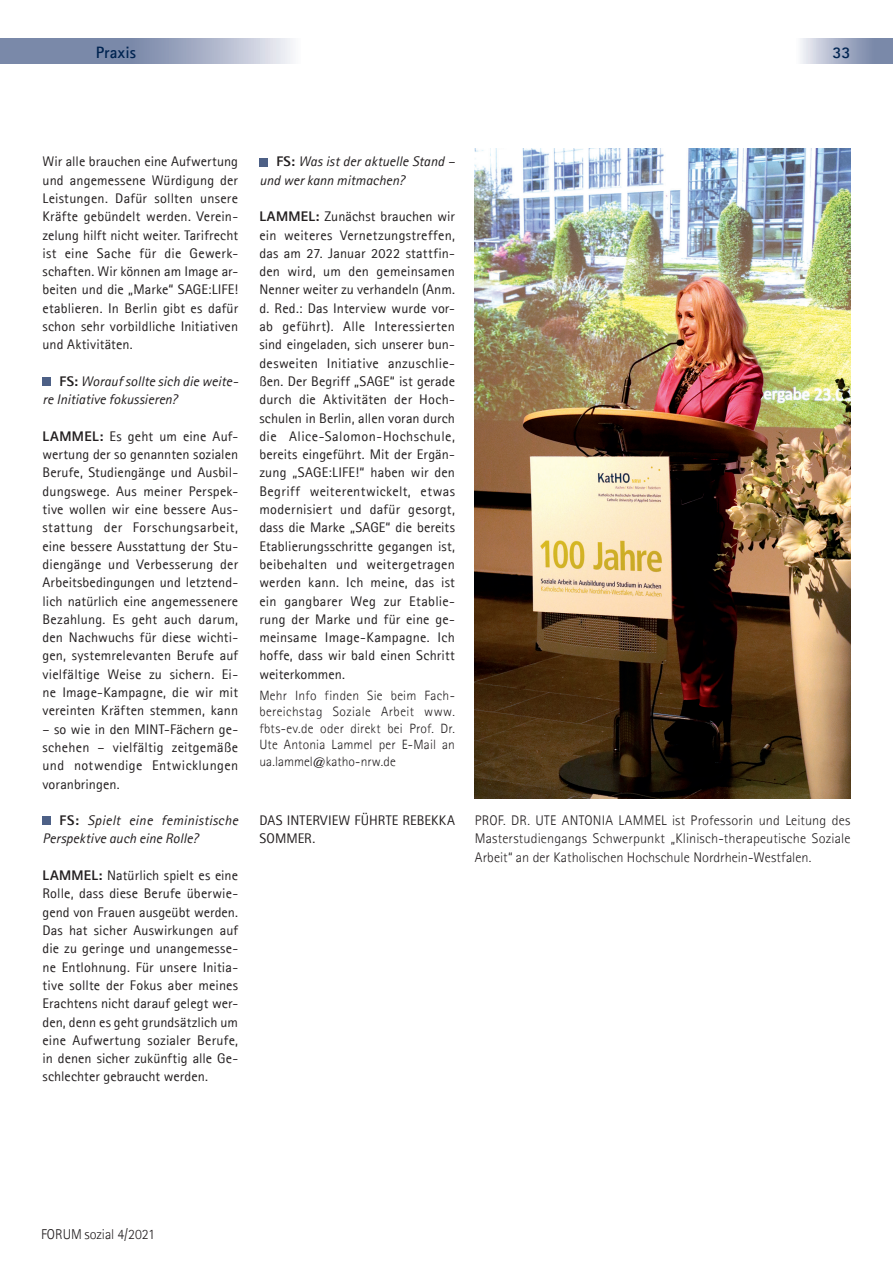
<style>
.page{position:relative;width:893px;height:1263px;background:#fff}
.page>*{position:absolute;margin:0;border:0;box-sizing:border-box;transform-origin:0 0}
.t1{font:700 16.5px "Agfa Rotis Sans Serif";color:#002451}
.t2{font:300 14.25px "Agfa Rotis Sans Serif";letter-spacing:-.005em;color:#231f20}
.Grundtext_Hauptteil{font:13.95px/18.3px "Agfa Rotis Sans Serif";letter-spacing:.005em;color:#231f20;text-align:justify}
.Grundtext_Hauptteil-2{font:300 13.95px/18.3px "Agfa Rotis Sans Serif";color:#231f20;text-align:justify}
.Grundtext_Hauptteil-3{font:italic 13.95px/18.3px "Agfa Rotis Sans Serif";color:#231f20}
.Autorentextangabe_Ha{font:300 13.5px/16.5px "Agfa Rotis Sans Serif";letter-spacing:.01em;color:#231f20;text-align:justify}
.s1{font-weight:800;font-style:normal}
.s2{font-weight:800}
</style>
<div class="page">
<div style="left:0;top:38px;width:90px;height:26px;background:#7a89a9"></div>
<svg style="left:90px;top:38px;width:203px;height:26px"></svg>
<svg style="left:800px;top:38px;width:92px;height:26px"></svg>
<svg style="left:892px;top:38px;width:1px;height:26px"></svg>
<div style="left:259px;top:158px;width:9px;height:8px;background:#4d6086"></div>
<div style="left:43px;top:377px;width:8px;height:9px;background:#4d6086"></div>
<div style="left:43px;top:817px;width:8px;height:8px;background:#4d6086"></div>
<img style="left:475px;top:149px;width:375px;height:649px">
<p class="t1" style="left:96px;top:42px;width:42px">Praxis</p>
<p class="t1" style="left:832px;top:42px;width:20px">33</p>
<p class="Grundtext_Hauptteil" style="left:43px;top:152px;width:197px">Wir alle brauchen eine Aufwertung und angemessene Würdigung der Leistungen. Dafür sollten unsere Kräfte gebündelt werden. Verein&shy;zelung hilft nicht weiter. Tarifrecht ist eine Sache für die Gewerk&shy;schaften. Wir können am Image ar&shy;beiten und die „Marke“ SAGE:LIFE! etablieren. In Berlin gibt es dafür schon sehr vorbildliche Initiativen und Aktivitäten.</p>
<p class="Grundtext_Hauptteil-3" style="left:43px;top:372px;width:197px;text-indent:17px"><span class="s1">FS:</span> Worauf sollte sich die weite&shy;re Initiative fokussieren?</p>
<p class="Grundtext_Hauptteil" style="left:43px;top:427px;width:197px"><span class="s2">LAMMEL:</span> Es geht um eine Auf&shy;wertung der so genannten sozialen Berufe, Studiengänge und Ausbil&shy;dungswege. Aus meiner Perspek&shy;tive wollen wir eine bessere Aus&shy;stattung der Forschungsarbeit, eine bessere Ausstattung der Stu&shy;diengänge und Verbesserung der Arbeitsbedingungen und letztend&shy;lich natürlich eine angemessenere Bezahlung. Es geht auch darum, den Nachwuchs für diese wichti&shy;gen, systemrelevanten Berufe auf vielfältige Weise zu sichern. Ei&shy;ne Image-Kampagne, die wir mit vereinten Kräften stemmen, kann</p>
<p class="Grundtext_Hauptteil" style="left:43px;top:720px;width:197px">– so wie in den MINT-Fächern ge&shy;schehen – vielfältig zeitgemäße und notwendige Entwicklungen voranbringen.</p>
<p class="Grundtext_Hauptteil-3" style="left:43px;top:811px;width:197px;text-indent:17px"><span class="s1">FS:</span> Spielt eine feministische<br>Perspektive auch eine Rolle?</p>
<p class="Grundtext_Hauptteil" style="left:43px;top:866px;width:197px"><span class="s2">LAMMEL:</span> Natürlich spielt es eine Rolle, dass diese Berufe überwie&shy;gend von Frauen ausgeübt werden.<br>Das hat sicher Auswirkungen auf die zu geringe und unangemesse&shy;ne Entlohnung. Für unsere Initia&shy;tive sollte der Fokus aber meines Erachtens nicht darauf gelegt wer&shy;den, denn es geht grundsätzlich um eine Aufwertung sozialer Berufe, in denen sicher zukünftig alle Ge&shy;schlechter gebraucht werden.</p>
<p class="Grundtext_Hauptteil-3" style="left:259px;top:153px;width:197px;text-indent:17px"><span class="s1">FS:</span> Was ist der aktuelle Stand – und wer kann mitmachen?</p>
<p class="Grundtext_Hauptteil" style="left:259px;top:207px;width:197px"><span class="s2">LAMMEL:</span> Zunächst brauchen wir ein weiteres Vernetzungstreffen, das am 27. Januar 2022 stattfin&shy;den wird, um den gemeinsamen Nenner weiter zu verhandeln (Anm. d. Red.: Das Interview wurde vor&shy;ab geführt). Alle Interessierten sind eingeladen, sich unserer bun&shy;desweiten Initiative anzuschlie&shy;ßen. Der Begriff „SAGE“ ist gerade durch die Aktivitäten der Hoch&shy;schulen in Berlin, allen voran durch die Alice-Salomon-Hochschule, bereits eingeführt. Mit der Ergän&shy;zung „SAGE:LIFE!“ haben wir den Begriff weiterentwickelt, etwas modernisiert und dafür gesorgt, dass die Marke „SAGE“ die bereits Etablierungsschritte gegangen ist, beibehalten und weitergetragen werden kann. Ich meine, das ist ein gangbarer Weg zur Etablie&shy;rung der Marke und für eine ge&shy;meinsame Image-Kampagne. Ich hoffe, dass wir bald einen Schritt weiterkommen.</p>
<p class="Autorentextangabe_Ha" style="left:259px;top:687px;width:197px">Mehr Info finden Sie beim Fach&shy;bereichstag Soziale Arbeit www. fbts-ev.de oder direkt bei Prof. Dr.<br>Ute Antonia Lammel per E-Mail an ua.lammel@katho-nrw.de</p>
<p class="Grundtext_Hauptteil" style="left:259px;top:811px;width:197px">DAS INTERVIEW FÜHRTE REBEKKA<br>SOMMER.</p>
<p class="Grundtext_Hauptteil-2" style="left:475px;top:811px;width:377px">PROF. DR. UTE ANTONIA LAMMEL ist Professorin und Leitung des Masterstudiengangs Schwerpunkt „Klinisch-therapeutische Soziale Arbeit“ an der Katholischen Hochschule Nordrhein-Westfalen.</p>
<p class="t2" style="left:41px;top:1226px;width:115px">FORUM sozial 4/2021</p>
</div>
